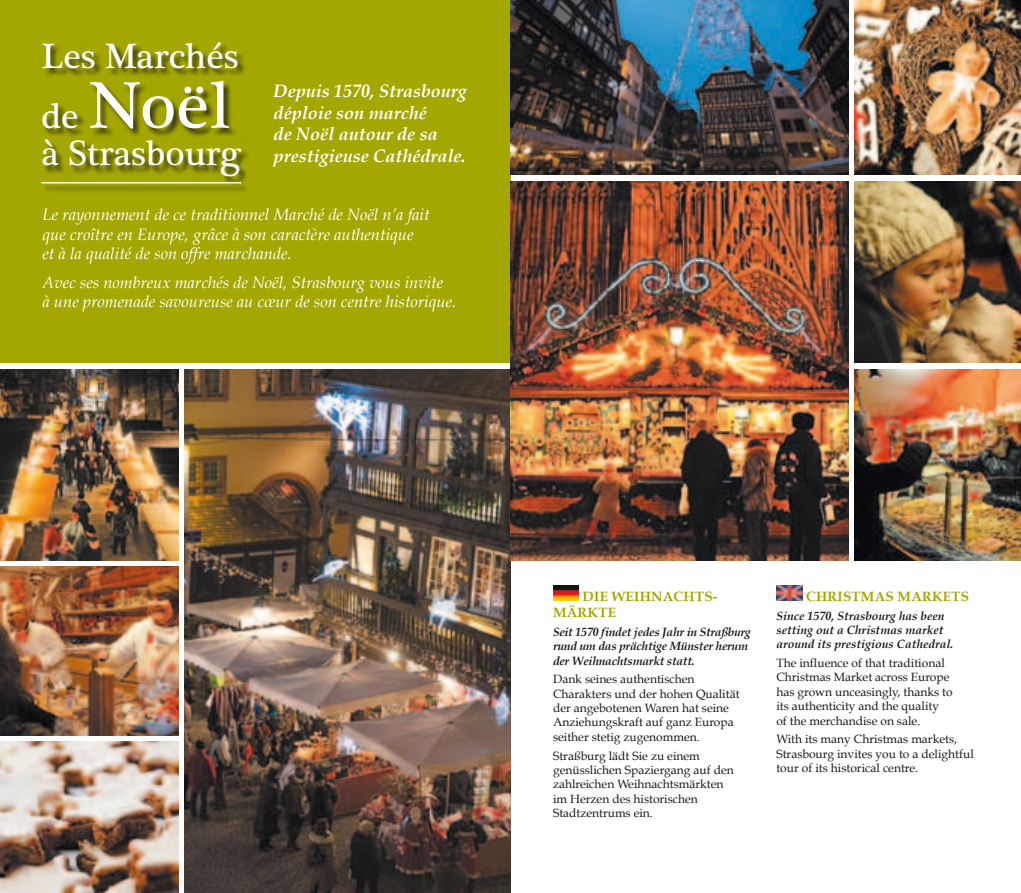
<style>
.page{position:relative;width:1021px;height:893px;background:#fff}
.page>*{position:absolute;margin:0;border:0;box-sizing:border-box;transform-origin:0 0}
.t1{font:67.5px "Plantagenet Cherokee";color:#fff}
.t2{font:36.15px "Plantagenet Cherokee";color:#fff}
.t3{font:italic 700 18px/21.6px "Book Antiqua";color:#fff}
.t4{font:italic 16.5px/19.8px "Book Antiqua";color:#fff}
.t5{font:700 13.5px/16.2px "Book Antiqua";letter-spacing:.02em;color:#a4a700}
.t6{font:12px/14.4px "Book Antiqua";color:#1a171c}
.t7{font:italic 700 12px/14.4px "Book Antiqua";letter-spacing:-.02em;color:#1a171c}
.t8{font:italic 700 12px/14.4px "Book Antiqua";color:#1a171c}
.s1{font-size:36.15px}
</style>
<div class="page">
<div style="left:0;top:0;width:510px;height:363px;background:#a4a700"></div>
<img style="left:553px;top:585px;width:25px;height:16px">
<img style="left:776px;top:585px;width:26px;height:16px">
<div style="left:41px;top:42px;width:209px;height:150px;background:#1a171c;opacity:.75"></div>
<hr style="left:41px;top:182px;width:200px;height:1px;background:#fff">
<img style="left:185px;top:369px;width:325px;height:524px">
<img style="left:0;top:369px;width:179px;height:191px">
<img style="left:0;top:567px;width:179px;height:168px">
<img style="left:0;top:742px;width:179px;height:151px">
<img style="left:510px;top:181px;width:338px;height:379px">
<img style="left:510px;top:0;width:338px;height:175px">
<img style="left:855px;top:0;width:165px;height:175px">
<img style="left:855px;top:369px;width:165px;height:191px">
<img style="left:855px;top:181px;width:165px;height:182px">
<h2 class="t2" style="left:41px;top:35px;width:198px">Les Marchés</h2>
<h1 class="t1" style="left:41px;top:66px;width:191px"><span class="s1">de</span> Noël</h1>
<h2 class="t2" style="left:41px;top:132px;width:201px">à Strasbourg</h2>
<h3 class="t3" style="left:274px;top:80px;width:195px">Depuis 1570, Strasbourg déploie son marché<br>de Noël autour de sa prestigieuse Cathédrale.</h3>
<h3 class="t4" style="left:43px;top:205px;width:388px">Le rayonnement de ce traditionnel Marché de Noël n’a fait que croître en Europe, grâce à son caractère authentique<br>et à la qualité de son offre marchande.</h3>
<h3 class="t4" style="left:43px;top:272px;width:415px">Avec ses nombreux marchés de Noël, Strasbourg vous invite<br>à une promenade savoureuse au cœur de son centre historique.</h3>
<p class="t5" style="left:553px;top:588px;width:166px;text-indent:30px">DIE WEIHNACHTS-<br>MÄRKTE</p>
<p class="t7" style="left:553px;top:625px;width:199px">Seit 1570 findet jedes Jahr in Straßburg rund um das prächtige Münster herum der Weihnachtsmarkt statt.</p>
<p class="t6" style="left:553px;top:672px;width:188px">Dank seines authentischen<br>Charakters und der hohen Qualität der angebotenen Waren hat seine<br>Anziehungskraft auf ganz Europa seither stetig zugenommen.</p>
<p class="t6" style="left:553px;top:748px;width:182px">Straßburg lädt Sie zu einem genüsslichen Spaziergang auf den zahlreichen Weihnachtsmärkten im Herzen des historischen<br>Stadtzentrums ein.</p>
<p class="t5" style="left:806px;top:588px;width:164px">CHRISTMAS MARKETS</p>
<p class="t8" style="left:776px;top:609px;width:178px">Since 1570, Strasbourg has been setting out a Christmas market around its prestigious Cathedral.</p>
<p class="t6" style="left:776px;top:656px;width:178px">The influence of that traditional<br>Christmas Market across Europe has grown unceasingly, thanks to its authenticity and the quality<br>of the merchandise on sale.</p>
<p class="t6" style="left:776px;top:732px;width:199px">With its many Christmas markets,<br>Strasbourg invites you to a delightful tour of its historical centre.</p>
</div>
